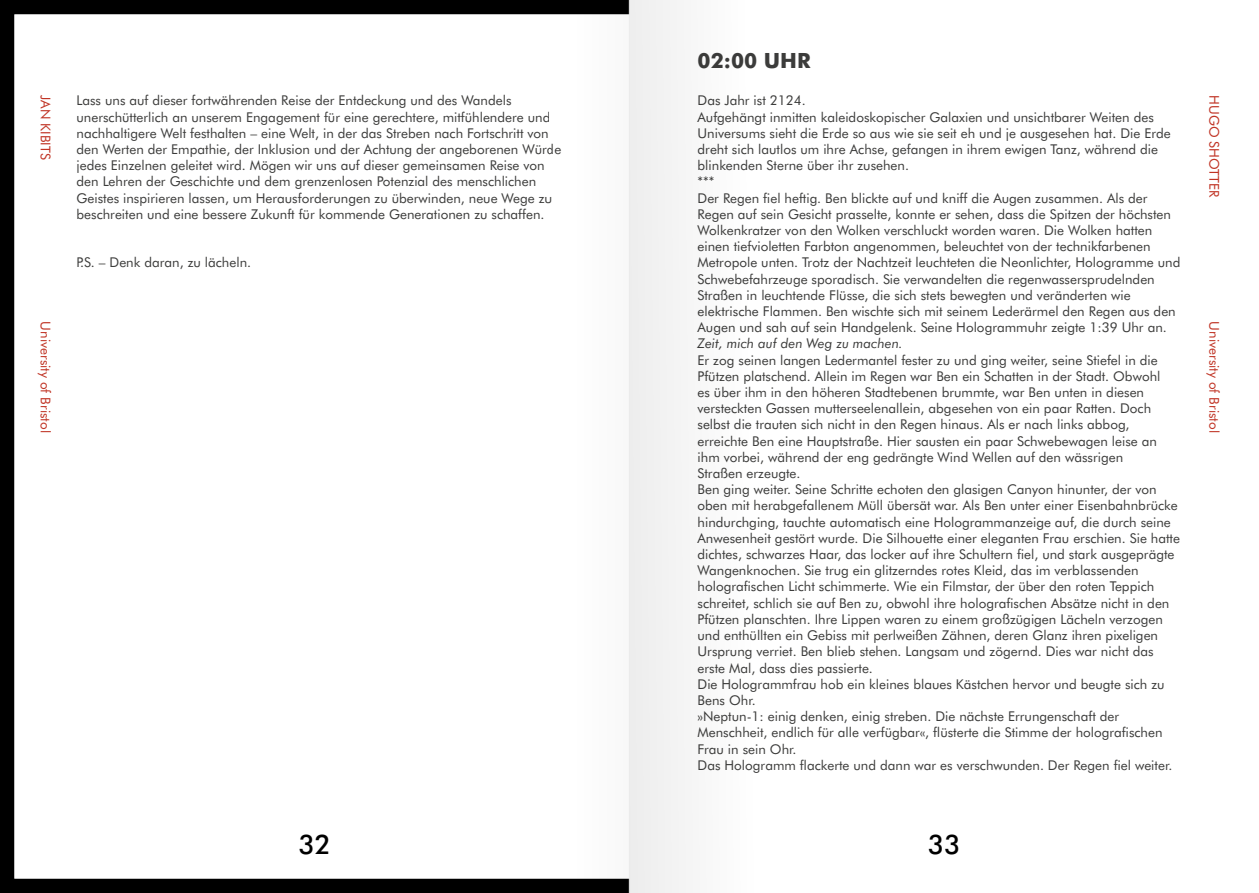
<style>
.page{position:relative;width:1259px;height:893px;background:#fff}
.page>*{position:absolute;margin:0;border:0;box-sizing:border-box;transform-origin:0 0}
.t1{font:500 27px "Futura BT";color:#000}
.t2{font:700 21px "Futura BT";color:#3c3c3b}
.t3{font:13.5px/16.2px "Futura BT";color:#3c3c3b}
.t4{font:13.5px "Futura BT";color:#c03324}
.t5{font:italic 13.5px "Futura BT";color:#3c3c3b}
</style>
<div class="page">
<svg style="left:0;top:0;width:549px;height:893px"></svg>
<div style="left:629px;top:0;width:187px;height:893px;background:#fafafa"></div>
<hr style="left:629px;top:0;width:1px;height:893px;background:#ededed">
<p class="t4" style="left:54px;top:95px;width:66px;rotate:90deg">JAN KIBITS</p>
<p class="t3" style="left:77px;top:92px;width:486px">Lass uns auf dieser fortwährenden Reise der Entdeckung und des Wandels unerschütterlich an unserem Engagement für eine gerechtere, mitfühlendere und nachhaltigere Welt festhalten – eine Welt, in der das Streben nach Fortschritt von den Werten der Empathie, der Inklusion und der Achtung der angeborenen Würde jedes Einzelnen geleitet wird. Mögen wir uns auf dieser gemeinsamen Reise von den Lehren der Geschichte und dem grenzenlosen Potenzial des menschlichen Geistes inspirieren lassen, um Herausforderungen zu überwinden, neue Wege zu beschreiten und eine bessere Zukunft für kommende Generationen zu schaffen.</p>
<p class="t3" style="left:77px;top:254px;width:176px">P.S. – Denk daran, zu lächeln.</p>
<p class="t4" style="left:54px;top:321px;width:113px;rotate:90deg">University of Bristol</p>
<h2 class="t2" style="left:697px;top:48px;width:114px">02:00 UHR</h2>
<p class="t3" style="left:697px;top:92px;width:484px">Das Jahr ist 2124.<br>Aufgehängt inmitten kaleidoskopischer Galaxien und unsichtbarer Weiten des Universums sieht die Erde so aus wie sie seit eh und je ausgesehen hat. Die Erde dreht sich lautlos um ihre Achse, gefangen in ihrem ewigen Tanz, während die blinkenden Sterne über ihr zusehen.<br>***<br>Der Regen fiel heftig. Ben blickte auf und kniff die Augen zusammen. Als der Regen auf sein Gesicht prasselte, konnte er sehen, dass die Spitzen der höchsten Wolkenkratzer von den Wolken verschluckt worden waren. Die Wolken hatten einen tiefvioletten Farbton angenommen, beleuchtet von der technikfarbenen Metropole unten. Trotz der Nachtzeit leuchteten die Neonlichter, Hologramme und Schwebefahrzeuge sporadisch. Sie verwandelten die regenwassersprudelnden Straßen in leuchtende Flüsse, die sich stets bewegten und veränderten wie elektrische Flammen. Ben wischte sich mit seinem Lederärmel den Regen aus den Augen und sah auf sein Handgelenk. Seine Hologrammuhr zeigte 1:39 Uhr an.</p>
<p class="t5" style="left:697px;top:335px;width:207px">Zeit, mich auf den Weg zu machen.</p>
<p class="t3" style="left:697px;top:352px;width:484px">Er zog seinen langen Ledermantel fester zu und ging weiter, seine Stiefel in die Pfützen platschend. Allein im Regen war Ben ein Schatten in der Stadt. Obwohl<br>es über ihm in den höheren Stadtebenen brummte, war Ben unten in diesen versteckten Gassen mutterseelenallein, abgesehen von ein paar Ratten. Doch selbst die trauten sich nicht in den Regen hinaus. Als er nach links abbog, erreichte Ben eine Hauptstraße. Hier sausten ein paar Schwebewagen leise an ihm vorbei, während der eng gedrängte Wind Wellen auf den wässrigen<br>Straßen erzeugte.<br>Ben ging weiter. Seine Schritte echoten den glasigen Canyon hinunter, der von oben mit herabgefallenem Müll übersät war. Als Ben unter einer Eisenbahnbrücke hindurchging, tauchte automatisch eine Hologrammanzeige auf, die durch seine Anwesenheit gestört wurde. Die Silhouette einer eleganten Frau erschien. Sie hatte dichtes, schwarzes Haar, das locker auf ihre Schultern fiel, und stark ausgeprägte Wangenknochen. Sie trug ein glitzerndes rotes Kleid, das im verblassenden holografischen Licht schimmerte. Wie ein Filmstar, der über den roten Teppich schreitet, schlich sie auf Ben zu, obwohl ihre holografischen Absätze nicht in den Pfützen planschten. Ihre Lippen waren zu einem großzügigen Lächeln verzogen und enthüllten ein Gebiss mit perlweißen Zähnen, deren Glanz ihren pixeligen Ursprung verriet. Ben blieb stehen. Langsam und zögernd. Dies war nicht das erste Mal, dass dies passierte.<br>Die Hologrammfrau hob ein kleines blaues Kästchen hervor und beugte sich zu Bens Ohr.<br>»Neptun-1: einig denken, einig streben. Die nächste Errungenschaft der Menschheit, endlich für alle verfügbar«, flüsterte die Stimme der holografischen Frau in sein Ohr.<br>Das Hologramm flackerte und dann war es verschwunden. Der Regen fiel weiter.</p>
<h1 class="t1" style="left:298px;top:828px;width:34px">32</h1>
<h1 class="t1" style="left:928px;top:828px;width:34px">33</h1>
<p class="t4" style="left:1222px;top:95px;width:104px;rotate:90deg">HUGO SHOTTER</p>
<p class="t4" style="left:1222px;top:321px;width:113px;rotate:90deg">University of Bristol</p>
</div>
